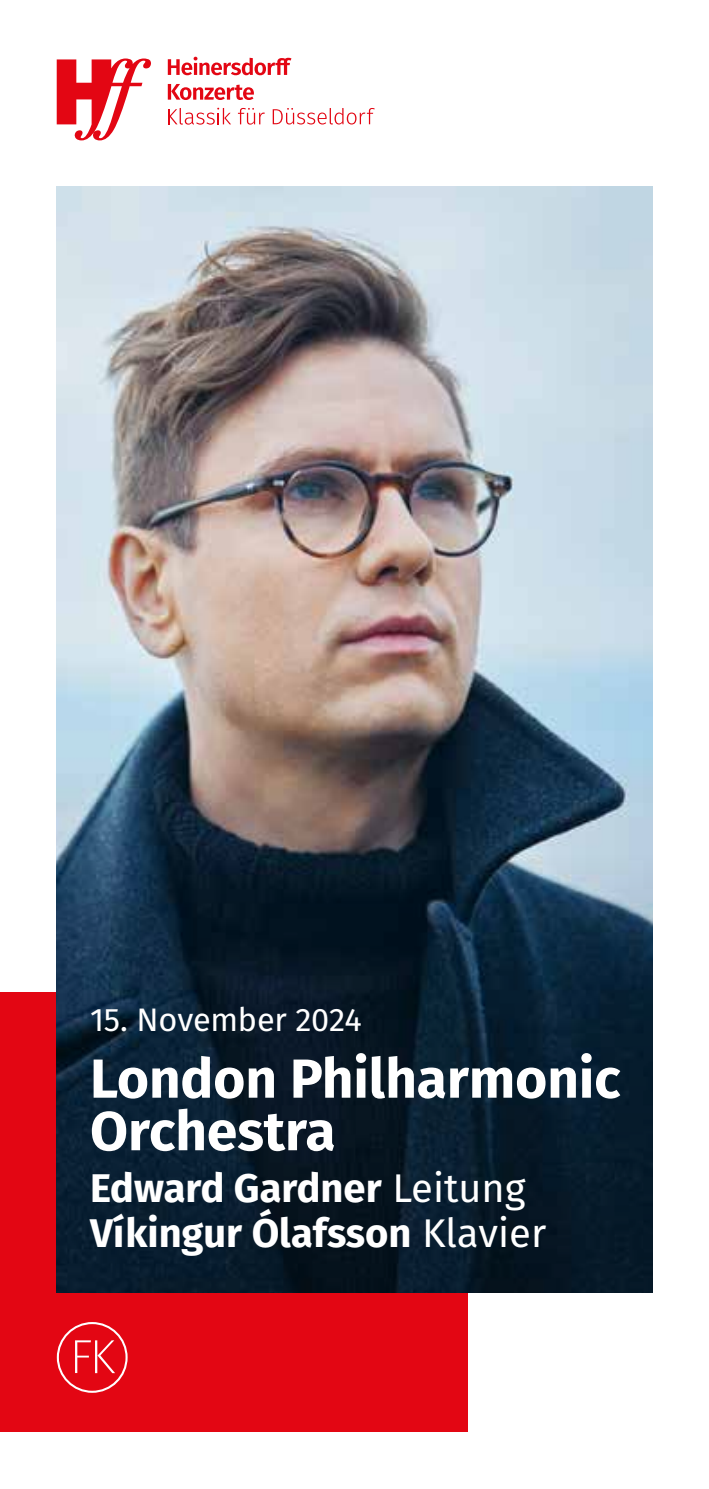
<style>
.page{position:relative;width:709px;height:1489px;background:#fff}
.page>*{position:absolute;margin:0;border:0;box-sizing:border-box;transform-origin:0 0}
.t1{font:700 55px/52.5px "Fira Sans";color:#fff}
.t2{font:700 40px/45px "Fira Sans";color:#fff}
.t3{font:32.5px "Fira Sans";letter-spacing:-.005em;color:#fff}
.s1{font-weight:400}
</style>
<div class="page">
<img style="left:0;top:56px;width:653px;height:1376px">
<p class="t3" style="left:90px;top:995px;width:273px">15. November 2024</p>
<h1 class="t1" style="left:90px;top:1048px;width:532px">London Philharmonic<br>Orchestra</h1>
<p class="t2" style="left:90px;top:1162px;width:458px">Edward Gardner <span class="s1">Leitung<br></span>Víkingur Ólafsson <span class="s1">Klavier</span></p>
</div>
